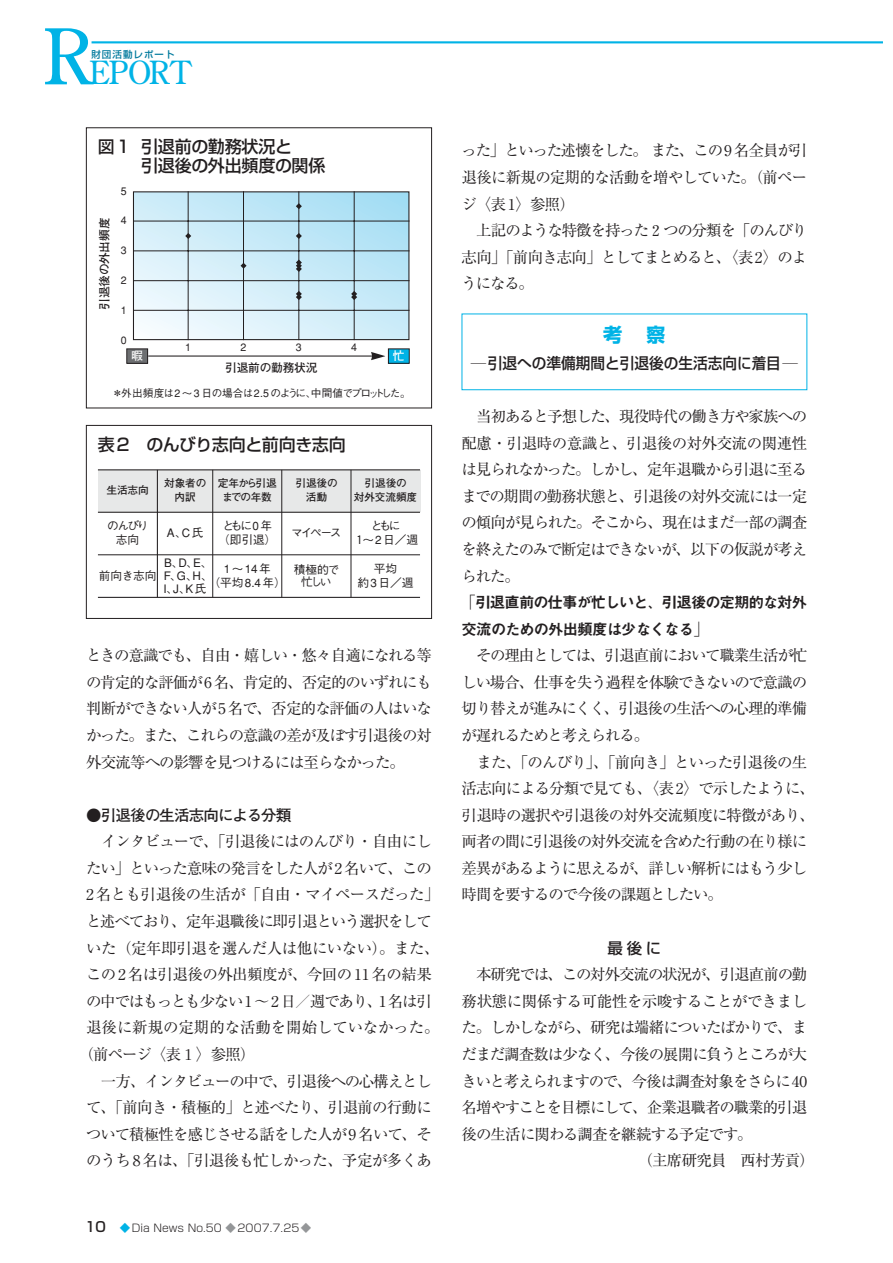
<style>
.page{position:relative;width:893px;height:1263px;background:#fff}
.page>*{position:absolute;margin:0;border:0;box-sizing:border-box;transform-origin:0 0}
.t1{font:700 76.5px "Futo Min A101";color:#00b3e6}
.t2{font:700 31.95px "Futo Min A101";letter-spacing:-.025em;color:#00b3e6}
.t3{font:700 19.2px "Shin Go";color:#00b3e6}
.t4{font:500 16.95px/19px "Shin Go";letter-spacing:-.01em;color:#231f20}
.t5{font:15.45px/26.5px "Ryumin";letter-spacing:-.055em;color:#231f20;text-align:justify}
.t6{font:15.45px "Ryumin";letter-spacing:-.03em;color:#231f20}
.t7{font:15.45px "Ryumin";letter-spacing:-.085em;color:#231f20}
.t8{font:15.45px "Ryumin";letter-spacing:-.075em;color:#231f20}
.t9{font:15.45px/26.5px "Midashi Go MB31";letter-spacing:-.055em;color:#231f20}
.t10{font:500 15.45px "Shin Go";color:#231f20}
.t11{font:15.45px "Ryumin";letter-spacing:-.09em;color:#231f20}
.t12{font:15.45px "Ryumin";letter-spacing:-.08em;color:#231f20}
.t13{font:15.45px "Ryumin";color:#231f20}
.t14{font:700 15.45px "Futo Go B101";letter-spacing:-.045em;color:#231f20}
.t15{font:500 11.7px/13.8px "Gothic BBB";letter-spacing:-.01em;color:#231f20;text-align:center}
.t16{font:700 11.7px "Futo Go B101";letter-spacing:-.01em;color:#231f20}
.t17{font:700 11.7px "Futo Go B101";color:#fff}
.t18{font:500 10.65px "Gothic BBB";letter-spacing:-.07em;color:#231f20}
.t19{font:300 10.65px "Shin Go";color:#231f20}
.t20{font:700 10.65px/13.8px "Futo Go B101";letter-spacing:-.01em;color:#231f20;text-align:center}
.t21{font:700 10.65px/13.8px "Futo Go B101";letter-spacing:-.095em;color:#231f20;text-align:center}
.t22{font:500 9.6px "Shin Go";letter-spacing:.1em;color:#007a9d}
.s1{font-weight:500;font-size:13.8px}
.s2{color:#00b3e6}
.s3{color:#949698}
</style>
<div class="page">
<hr style="left:92px;top:41px;width:790px;height:2px;background:#00b3e6">
<div style="left:86px;top:425px;width:346px;height:194px;border:1px solid #231f20"></div>
<div style="left:98px;top:470px;width:59px;height:42px;background:#e7e8e8"></div>
<div style="left:157px;top:470px;width:56px;height:42px;background:#e7e8e8"></div>
<div style="left:213px;top:470px;width:69px;height:42px;background:#e7e8e8"></div>
<div style="left:282px;top:470px;width:69px;height:42px;background:#e7e8e8"></div>
<div style="left:351px;top:470px;width:69px;height:42px;background:#e7e8e8"></div>
<hr style="left:98px;top:512px;width:322px;height:1px;background:#231f20">
<hr style="left:98px;top:555px;width:322px;height:1px;background:#231f20">
<hr style="left:98px;top:597px;width:322px;height:1px;background:#231f20">
<hr style="left:98px;top:469px;width:322px;height:1px;background:#231f20">
<div style="left:86px;top:128px;width:346px;height:280px;border:1px solid #231f20"></div>
<div style="left:127px;top:349px;width:20px;height:14px;background:#6d6f71"></div>
<div style="left:126px;top:349px;width:22px;height:15px;border:1px solid #231f20"></div>
<div style="left:388px;top:349px;width:21px;height:14px;background:#00b3e6"></div>
<div style="left:388px;top:349px;width:21px;height:15px;border:1px solid #231f20"></div>
<svg style="left:135px;top:193px;width:272px;height:145px;background:#cae9f5"></svg>
<div style="left:133px;top:191px;width:276px;height:149px;border:1px solid #231f20"></div>
<hr style="left:133px;top:221px;width:276px;height:1px;background:#231f20">
<hr style="left:188px;top:191px;width:1px;height:149px;background:#231f20">
<hr style="left:243px;top:191px;width:1px;height:149px;background:#231f20">
<hr style="left:298px;top:191px;width:1px;height:149px;background:#231f20">
<hr style="left:354px;top:191px;width:1px;height:149px;background:#231f20">
<hr style="left:133px;top:251px;width:276px;height:1px;background:#231f20">
<hr style="left:133px;top:280px;width:276px;height:1px;background:#231f20">
<hr style="left:133px;top:310px;width:276px;height:1px;background:#231f20">
<hr style="left:148px;top:356px;width:224px;height:1px;background:#231f20">
<svg style="left:371px;top:352px;width:14px;height:8px"></svg>
<svg style="left:240px;top:263px;width:6px;height:6px"></svg>
<svg style="left:296px;top:260px;width:6px;height:12px"></svg>
<svg style="left:296px;top:291px;width:6px;height:9px"></svg>
<svg style="left:351px;top:291px;width:6px;height:9px"></svg>
<svg style="left:296px;top:233px;width:6px;height:6px"></svg>
<svg style="left:296px;top:203px;width:6px;height:6px"></svg>
<svg style="left:185px;top:233px;width:6px;height:6px"></svg>
<hr style="left:157px;top:470px;width:1px;height:127px;background:#231f20">
<hr style="left:212px;top:470px;width:1px;height:127px;background:#231f20">
<hr style="left:281px;top:470px;width:1px;height:127px;background:#231f20">
<hr style="left:351px;top:470px;width:1px;height:127px;background:#231f20">
<h1 class="t1" style="left:43px;top:29px;width:50px">R</h1>
<p class="t22" style="left:91px;top:51px;width:85px">財団活動レポート</p>
<h2 class="t2" style="left:89px;top:61px;width:103px">EPORT</h2>
<p class="t4" style="left:141px;top:139px;width:186px;text-indent:-43px">図1 引退前の勤務状況と<br>引退後の外出頻度の関係</p>
<p class="t16" style="left:100px;top:310px;width:94px;rotate:-90deg">引退後の外出頻度</p>
<p class="t18" style="left:121px;top:187px;width:7px">5</p>
<p class="t18" style="left:121px;top:216px;width:7px">4</p>
<p class="t18" style="left:121px;top:246px;width:7px">3</p>
<p class="t18" style="left:121px;top:276px;width:7px">2</p>
<p class="t18" style="left:121px;top:306px;width:7px">1</p>
<p class="t18" style="left:121px;top:336px;width:7px">0</p>
<p class="t18" style="left:185px;top:342px;width:7px">1</p>
<p class="t18" style="left:240px;top:342px;width:7px">2</p>
<p class="t18" style="left:296px;top:342px;width:7px">3</p>
<p class="t18" style="left:351px;top:342px;width:7px">4</p>
<p class="t17" style="left:131px;top:351px;width:13px">暇</p>
<p class="t17" style="left:393px;top:351px;width:13px">忙</p>
<p class="t16" style="left:225px;top:364px;width:94px">引退前の勤務状況</p>
<p class="t18" style="left:112px;top:389px;width:300px">＊外出頻度は2 ～ 3 日の場合は2.5 のように、中間値でプロットした。</p>
<p class="t4" style="left:98px;top:437px;width:249px">表2 のんびり志向と前向き志向</p>
<p class="t20" style="left:106px;top:485px;width:44px">生活志向</p>
<p class="t20" style="left:164px;top:478px;width:44px">対象者の内訳</p>
<p class="t21" style="left:218px;top:478px;width:60px">定年から引退までの年数</p>
<p class="t20" style="left:295px;top:478px;width:44px">引退後の活動</p>
<p class="t20" style="left:354px;top:478px;width:65px">引退後の<br>対外交流頻度</p>
<p class="t15" style="left:107px;top:521px;width:43px">のんびり志向</p>
<p class="t15" style="left:167px;top:528px;width:38px">A、C氏</p>
<p class="t15" style="left:218px;top:521px;width:60px">ともに0 年（即引退）</p>
<p class="t15" style="left:291px;top:528px;width:52px">マイペース</p>
<p class="t15" style="left:354px;top:521px;width:66px">ともに<br>１～2日／週</p>
<p class="t15" style="left:99px;top:570px;width:59px">前向き志向</p>
<p class="t15" style="left:163px;top:558px;width:50px;line-height:12.8px;text-align:justify">B、D、E、F、G、H、I、J、K氏</p>
<p class="t15" style="left:209px;top:563px;width:79px">1～14年<br>（平均8.4年）</p>
<p class="t15" style="left:294px;top:565px;width:47px;line-height:11.7px">積極的で忙しい</p>
<p class="t15" style="left:357px;top:563px;width:57px">平均<br>約3日／週</p>
<p class="t5" style="left:86px;top:644px;width:347px">ときの意識でも、自由・嬉しい・悠々自適になれる等の肯定的な評価が6 名、肯定的、否定的のいずれにも判断ができない人が5 名で、否定的な評価の人はいなかった。また、これらの意識の差が及ぼす引退後の対外交流等への影響を見つけるには至らなかった。</p>
<p class="t14" style="left:86px;top:809px;width:206px">●引退後の生活志向による分類</p>
<p class="t5" style="left:101px;top:830px;width:332px">インタビューで、「引退後にはのんびり・自由にし</p>
<p class="t8" style="left:86px;top:863px;width:347px">たい」といった意味の発言をした人が2 名いて、この</p>
<p class="t5" style="left:86px;top:883px;width:355px">2名とも引退後の生活が「自由・マイペースだった」</p>
<p class="t5" style="left:86px;top:910px;width:347px">と述べており、定年退職後に即引退という選択をして</p>
<p class="t6" style="left:86px;top:942px;width:355px">いた（定年即引退を選んだ人は他にいない）。また、</p>
<p class="t6" style="left:86px;top:969px;width:347px">この2 名は引退後の外出頻度が、今回の11 名の結果</p>
<p class="t7" style="left:86px;top:996px;width:347px">の中ではもっとも少ない 1 ～2 日／週であり、1名は引</p>
<p class="t13" style="left:86px;top:1022px;width:355px">退後に新規の定期的な活動を開始していなかった。</p>
<p class="t5" style="left:78px;top:1043px;width:179px">（前ページ〈表１〉参照）</p>
<p class="t7" style="left:101px;top:1075px;width:332px">一方、インタビューの中で、引退後への心構えとし</p>
<p class="t5" style="left:86px;top:1096px;width:347px">て、「前向き・積極的」と述べたり、引退前の行動に</p>
<p class="t8" style="left:86px;top:1128px;width:347px">ついて積極性を感じさせる話をした人が9 名いて、そ</p>
<p class="t6" style="left:86px;top:1155px;width:347px">のうち8名は、「引退後も忙しかった、予定が多くあ</p>
<p class="t19" style="left:85px;top:1224px;width:228px"><span class="s1">10</span> <span class="s2">◆</span>Dia News No.50 <span class="s3">◆</span>2007.7.25<span class="s3">◆</span></p>
<p class="t5" style="left:461px;top:139px;width:347px">った」といった述懐をした。また、この 9 名全員が引退後に新規の定期的な活動を増やしていた。（前ページ〈表 1〉参照）</p>
<p class="t5" style="left:461px;top:219px;width:347px;text-indent:15px">上記のような特徴を持った２つの分類を「のんびり志向」「前向き志向」としてまとめると、〈表2〉のようになる。</p>
<p class="t3" style="left:603px;top:328px;width:64px">考　察</p>
<p class="t10" style="left:471px;top:357px;width:328px">―引退への準備期間と引退後の生活志向に着目―</p>
<p class="t5" style="left:461px;top:405px;width:347px;text-indent:15px">当初あると予想した、現役時代の働き方や家族への配慮・引退時の意識と、引退後の対外交流の関連性は見られなかった。しかし、定年退職から引退に至るまでの期間の勤務状態と、引退後の対外交流には一定の傾向が見られた。そこから、現在はまだ一部の調査を終えたのみで断定はできないが、以下の仮説が考えられた。</p>
<p class="t9" style="left:461px;top:591px;width:348px">「引退直前の仕事が忙しいと、引退後の定期的な対外交流のための外出頻度は少なくなる」</p>
<p class="t5" style="left:461px;top:644px;width:347px;text-indent:15px">その理由としては、引退直前において職業生活が忙しい場合、仕事を失う過程を体験できないので意識の切り替えが進みにくく、引退後の生活への心理的準備が遅れるためと考えられる。</p>
<p class="t5" style="left:461px;top:751px;width:355px;text-align:left;text-indent:15px">また、「のんびり」、「前向き」といった引退後の生活志向による分類で見ても、〈表2〉で示したように、引退時の選択や引退後の対外交流頻度に特徴があり、両者の間に引退後の対外交流を含めた行動の在り様に差異があるように思えるが、詳しい解析にはもう少し時間を要するので今後の課題としたい。</p>
<p class="t10" style="left:607px;top:942px;width:55px">最後に</p>
<p class="t5" style="left:476px;top:963px;width:333px">本研究では、この対外交流の状況が、引退直前の勤</p>
<p class="t6" style="left:461px;top:996px;width:347px">務状態に関係する可能性を示唆することができまし</p>
<p class="t12" style="left:461px;top:1022px;width:347px">た。しかしながら、研究は端緒についたばかりで、ま</p>
<p class="t7" style="left:461px;top:1049px;width:347px">だまだ調査数は少なく、今後の展開に負うところが大</p>
<p class="t11" style="left:461px;top:1075px;width:347px">きいと考えられますので、今後は調査対象をさらに 40</p>
<p class="t5" style="left:461px;top:1096px;width:347px">名増やすことを目標にして、企業退職者の職業的引退</p>
<p class="t5" style="left:461px;top:1123px;width:292px">後の生活に関わる調査を継続する予定です。</p>
<p class="t5" style="left:637px;top:1149px;width:179px">（主席研究員　西村芳貢）</p>
</div>
